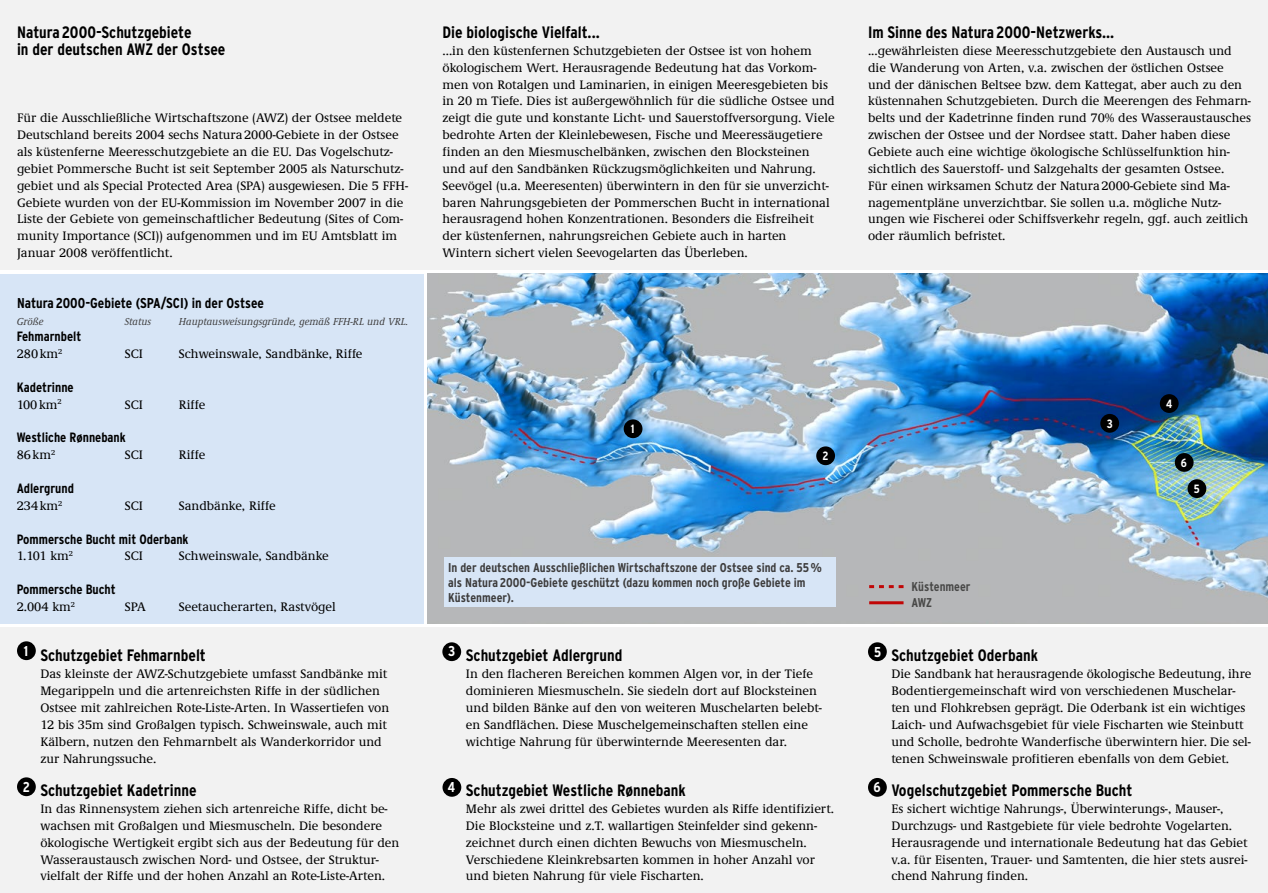
<style>
.page{position:relative;width:1268px;height:893px;background:#fff}
.page>*{position:absolute;margin:0;border:0;box-sizing:border-box;transform-origin:0 0}
.Normal_1{font:700 condensed 16.5px/16.8px "Interstate";color:#000}
.Normal_1-2{font:700 condensed 14.25px "Interstate";color:#000}
.t1{font:700 condensed 14.25px "Interstate";color:#fff}
.Normal_1__7__11{font:700 condensed 13.5px "Interstate";color:#000}
.Normal_1-3{font:500 12.75px/16.8px "Demos EFOP";color:#000}
.Normal_1__7__11-2{font:500 12.75px "Demos EFOP";color:#000}
.t2{font:700 condensed 12.75px/15.3px "Interstate";color:#3d3c3c}
.t3{font:700 condensed 12.75px/15.3px "Interstate";color:#484847}
.t4{font:700 condensed 12px "Interstate";color:#fff}
.Normal_1__7__11-3{font:italic 500 10.5px "Demos EFOP";color:#3d3c3c}
</style>
<div class="page">
<div style="left:0;top:628px;width:1267px;height:265px;background:#f2f2f2"></div>
<div style="left:0;top:274px;width:423px;height:349px;background:#d7e5f6"></div>
<div style="left:0;top:0;width:1267px;height:270px;background:#f2f2f2"></div>
<img style="left:427px;top:274px;width:840px;height:349px">
<div style="left:1187px;top:479px;width:19px;height:19px;background:#000;border-radius:50%"></div>
<div style="left:1174px;top:453px;width:19px;height:19px;background:#000;border-radius:50%"></div>
<svg style="left:869px;top:585px;width:34px;height:3px"></svg>
<hr style="left:869px;top:601px;width:34px;height:3px;background:#c10606">
<div style="left:867px;top:642px;width:19px;height:19px;background:#000;border-radius:50%"></div>
<div style="left:867px;top:778px;width:19px;height:19px;background:#000;border-radius:50%"></div>
<div style="left:623px;top:419px;width:19px;height:19px;background:#000;border-radius:50%"></div>
<div style="left:1159px;top:394px;width:19px;height:19px;background:#000;border-radius:50%"></div>
<div style="left:1100px;top:414px;width:18px;height:19px;background:#000;border-radius:50%"></div>
<div style="left:816px;top:446px;width:18px;height:19px;background:#000;border-radius:50%"></div>
<div style="left:17px;top:641px;width:19px;height:19px;background:#000;border-radius:50%"></div>
<div style="left:17px;top:777px;width:19px;height:19px;background:#000;border-radius:50%"></div>
<div style="left:442px;top:642px;width:19px;height:19px;background:#000;border-radius:50%"></div>
<div style="left:442px;top:778px;width:19px;height:19px;background:#000;border-radius:50%"></div>
<div style="left:444px;top:557px;width:391px;height:50px;background:#d7e5f6"></div>
<p class="Normal_1" style="left:17px;top:24px;width:210px">Natura2000-Schutzgebiete<br>in der deutschen AWZ der Ostsee</p>
<p class="Normal_1-3" style="left:17px;top:110px;width:392px">Für die Ausschließliche Wirtschaftszone (AWZ) der Ostsee meldete Deutschland bereits 2004 sechs Natura2000-Gebiete in der Ostsee als küstenferne Meeresschutzgebiete an die EU. Das Vogelschutz&shy;gebiet Pommersche Bucht ist seit September 2005 als Naturschutz&shy;gebiet und als Special Protected Area (SPA) ausgewiesen. Die 5 FFH-Gebiete wurden von der EU-Kommission im November 2007 in die Liste der Gebiete von gemeinschaftlicher Bedeutung (Sites of Com&shy;munity Importance (SCI)) aufgenommen und im EU Amtsblatt im Januar 2008 veröffentlicht.</p>
<p class="Normal_1-2" style="left:17px;top:295px;width:248px">Natura2000-Gebiete (SPA/SCI) in der Ostsee</p>
<p class="Normal_1__7__11-3" style="left:17px;top:315px;width:28px">Größe</p>
<p class="Normal_1__7__11-3" style="left:125px;top:315px;width:28px">Status</p>
<p class="Normal_1__7__11-3" style="left:179px;top:315px;width:231px">Hauptausweisungsgründe, gemäß FFH-RL und VRL.</p>
<p class="Normal_1__7__11" style="left:17px;top:329px;width:66px">Fehmarnbelt</p>
<p class="Normal_1__7__11-2" style="left:17px;top:347px;width:47px">280km<sup>2</sup></p>
<p class="Normal_1__7__11-2" style="left:125px;top:347px;width:20px">SCI</p>
<p class="Normal_1__7__11-2" style="left:179px;top:347px;width:185px">Schweinswale, Sandbänke, Riffe</p>
<p class="Normal_1__7__11" style="left:17px;top:380px;width:59px">Kadetrinne</p>
<p class="Normal_1__7__11-2" style="left:17px;top:398px;width:46px">100km<sup>2</sup></p>
<p class="Normal_1__7__11-2" style="left:125px;top:398px;width:20px">SCI</p>
<p class="Normal_1__7__11-2" style="left:179px;top:398px;width:28px">Riffe</p>
<p class="Normal_1__7__11" style="left:17px;top:430px;width:111px">Westliche Rønnebank</p>
<p class="Normal_1__7__11-2" style="left:17px;top:448px;width:40px">86km<sup>2</sup></p>
<p class="Normal_1__7__11-2" style="left:125px;top:448px;width:20px">SCI</p>
<p class="Normal_1__7__11-2" style="left:179px;top:448px;width:28px">Riffe</p>
<p class="Normal_1__7__11" style="left:17px;top:481px;width:59px">Adlergrund</p>
<p class="Normal_1__7__11-2" style="left:17px;top:499px;width:47px">234km<sup>2</sup></p>
<p class="Normal_1__7__11-2" style="left:125px;top:499px;width:20px">SCI</p>
<p class="Normal_1__7__11-2" style="left:179px;top:499px;width:98px">Sandbänke, Riffe</p>
<p class="Normal_1__7__11" style="left:17px;top:531px;width:173px">Pommersche Bucht mit Oderbank</p>
<p class="Normal_1__7__11-2" style="left:17px;top:549px;width:58px">1.101 km<sup>2</sup></p>
<p class="Normal_1__7__11-2" style="left:125px;top:549px;width:20px">SCI</p>
<p class="Normal_1__7__11-2" style="left:179px;top:549px;width:151px">Schweinswale, Sandbänke</p>
<p class="Normal_1__7__11" style="left:17px;top:582px;width:100px">Pommersche Bucht</p>
<p class="Normal_1__7__11-2" style="left:17px;top:600px;width:60px">2.004 km<sup>2</sup></p>
<p class="Normal_1__7__11-2" style="left:125px;top:600px;width:22px">SPA</p>
<p class="Normal_1__7__11-2" style="left:179px;top:600px;width:158px">Seetaucherarten, Rastvögel</p>
<p class="t1" style="left:24px;top:643px;width:6px">1</p>
<p class="t1" style="left:23px;top:779px;width:9px">2</p>
<p class="Normal_1" style="left:40px;top:647px;width:167px">Schutzgebiet Fehmarnbelt</p>
<p class="Normal_1-3" style="left:40px;top:666px;width:350px">Das kleinste der AWZ-Schutzgebiete umfasst Sandbänke mit Megarippeln und die artenreichsten Riffe in der südlichen Ostsee mit zahlreichen Rote-Liste-Arten. In Wassertiefen von 12 bis 35m sind Großalgen typisch. Schweinswale, auch mit Kälbern, nutzen den Fehmarnbelt als Wanderkorridor und zur Nahrungssuche.</p>
<p class="Normal_1" style="left:40px;top:782px;width:158px">Schutzgebiet Kadetrinne</p>
<p class="Normal_1-3" style="left:40px;top:801px;width:360px">In das Rinnensystem ziehen sich artenreiche Riffe, dicht be&shy;wachsen mit Großalgen und Miesmuscheln. Die besondere ökologische Wertigkeit ergibt sich aus der Bedeutung für den Wasseraustausch zwischen Nord- und Ostsee, der Struktur&shy;vielfalt der Riffe und der hohen Anzahl an Rote-Liste-Arten.</p>
<p class="Normal_1" style="left:442px;top:24px;width:159px">Die biologische Vielfalt...</p>
<p class="Normal_1-3" style="left:442px;top:43px;width:393px">...in den küstenfernen Schutzgebieten der Ostsee ist von hohem ökologischem Wert. Herausragende Bedeutung hat das Vorkom&shy;men von Rotalgen und Laminarien, in einigen Meeresgebieten bis in 20 m Tiefe. Dies ist außergewöhnlich für die südliche Ostsee und zeigt die gute und konstante Licht- und Sauerstoffversorgung. Viele bedrohte Arten der Kleinlebewesen, Fische und Meeressäugetiere finden an den Miesmuschelbänken, zwischen den Blocksteinen und auf den Sandbänken Rückzugsmöglichkeiten und Nahrung.<br>Seevögel (u.a. Meeresenten) überwintern in den für sie unverzicht&shy;baren Nahrungsgebieten der Pommerschen Bucht in international herausragend hohen Konzentrationen. Besonders die Eisfreiheit der küstenfernen, nahrungsreichen Gebiete auch in harten Wintern sichert vielen Seevogelarten das Überleben.</p>
<p class="Normal_1" style="left:867px;top:24px;width:248px">Im Sinne des Natura2000-Netzwerks...</p>
<p class="Normal_1-3" style="left:867px;top:43px;width:384px">...gewährleisten diese Meeresschutzgebiete den Austausch und die Wanderung von Arten, v.a. zwischen der östlichen Ostsee<br>und der dänischen Beltsee bzw. dem Kattegat, aber auch zu den küstennahen Schutzgebieten. Durch die Meerengen des Fehmarn&shy;belts und der Kadetrinne finden rund 70% des Wasseraustausches zwischen der Ostsee und der Nordsee statt. Daher haben diese Gebiete auch eine wichtige ökologische Schlüsselfunktion hin&shy;sichtlich des Sauerstoff- und Salzgehalts der gesamten Ostsee.<br>Für einen wirksamen Schutz der Natura2000-Gebiete sind Ma&shy;nagementpläne unverzichtbar. Sie sollen u.a. mögliche Nutz&shy;ungen wie Fischerei oder Schiffsverkehr regeln, ggf. auch zeitlich oder räumlich befristet.</p>
<p class="t4" style="left:1165px;top:397px;width:8px">4</p>
<p class="t4" style="left:630px;top:422px;width:5px">1</p>
<p class="t4" style="left:1106px;top:417px;width:8px">3</p>
<p class="t4" style="left:822px;top:449px;width:8px">2</p>
<p class="t4" style="left:1180px;top:456px;width:8px">6</p>
<p class="t4" style="left:1193px;top:482px;width:7px">5</p>
<p class="t2" style="left:448px;top:560px;width:375px">In der deutschen Ausschließlichen Wirtschaftszone der Ostsee sind ca. 55% als Natura2000-Gebiete geschützt (dazu kommen noch große Gebiete im<br>Küstenmeer).</p>
<p class="t3" style="left:911px;top:579px;width:60px">Küstenmeer<br>AWZ</p>
<p class="t1" style="left:448px;top:643px;width:9px">3</p>
<p class="Normal_1" style="left:466px;top:647px;width:158px">Schutzgebiet Adlergrund</p>
<p class="Normal_1-3" style="left:466px;top:666px;width:357px">In den flacheren Bereichen kommen Algen vor, in der Tiefe dominieren Miesmuscheln. Sie siedeln dort auf Blocksteinen und bilden Bänke auf den von weiteren Muschelarten belebt&shy;en Sandflächen. Diese Muschelgemeinschaften stellen eine wichtige Nahrung für überwinternde Meeresenten dar.</p>
<p class="t1" style="left:448px;top:779px;width:9px">4</p>
<p class="Normal_1" style="left:466px;top:782px;width:221px">Schutzgebiet Westliche Rønnebank</p>
<p class="Normal_1-3" style="left:466px;top:801px;width:369px">Mehr als zwei drittel des Gebietes wurden als Riffe identifiziert.<br>Die Blocksteine und z.T. wallartigen Steinfelder sind gekenn&shy;zeichnet durch einen dichten Bewuchs von Miesmuscheln.<br>Verschiedene Kleinkrebsarten kommen in hoher Anzahl vor und bieten Nahrung für viele Fischarten.</p>
<p class="t1" style="left:874px;top:643px;width:9px">5</p>
<p class="t1" style="left:873px;top:779px;width:9px">6</p>
<p class="Normal_1" style="left:891px;top:647px;width:148px">Schutzgebiet Oderbank</p>
<p class="Normal_1-3" style="left:891px;top:666px;width:361px">Die Sandbank hat herausragende ökologische Bedeutung, ihre Bodentiergemeinschaft wird von verschiedenen Muschelar&shy;ten und Flohkrebsen geprägt. Die Oderbank ist ein wichtiges Laich- und Aufwachsgebiet für viele Fischarten wie Steinbutt und Scholle, bedrohte Wanderfische überwintern hier. Die sel&shy;tenen Schweinswale profitieren ebenfalls von dem Gebiet.</p>
<p class="Normal_1" style="left:891px;top:782px;width:242px">Vogelschutzgebiet Pommersche Bucht</p>
<p class="Normal_1-3" style="left:891px;top:801px;width:357px">Es sichert wichtige Nahrungs-, Überwinterungs-, Mauser-, Durchzugs- und Rastgebiete für viele bedrohte Vogelarten.<br>Herausragende und internationale Bedeutung hat das Gebiet v.a. für Eisenten, Trauer- und Samtenten, die hier stets ausrei&shy;chend Nahrung finden.</p>
</div>
